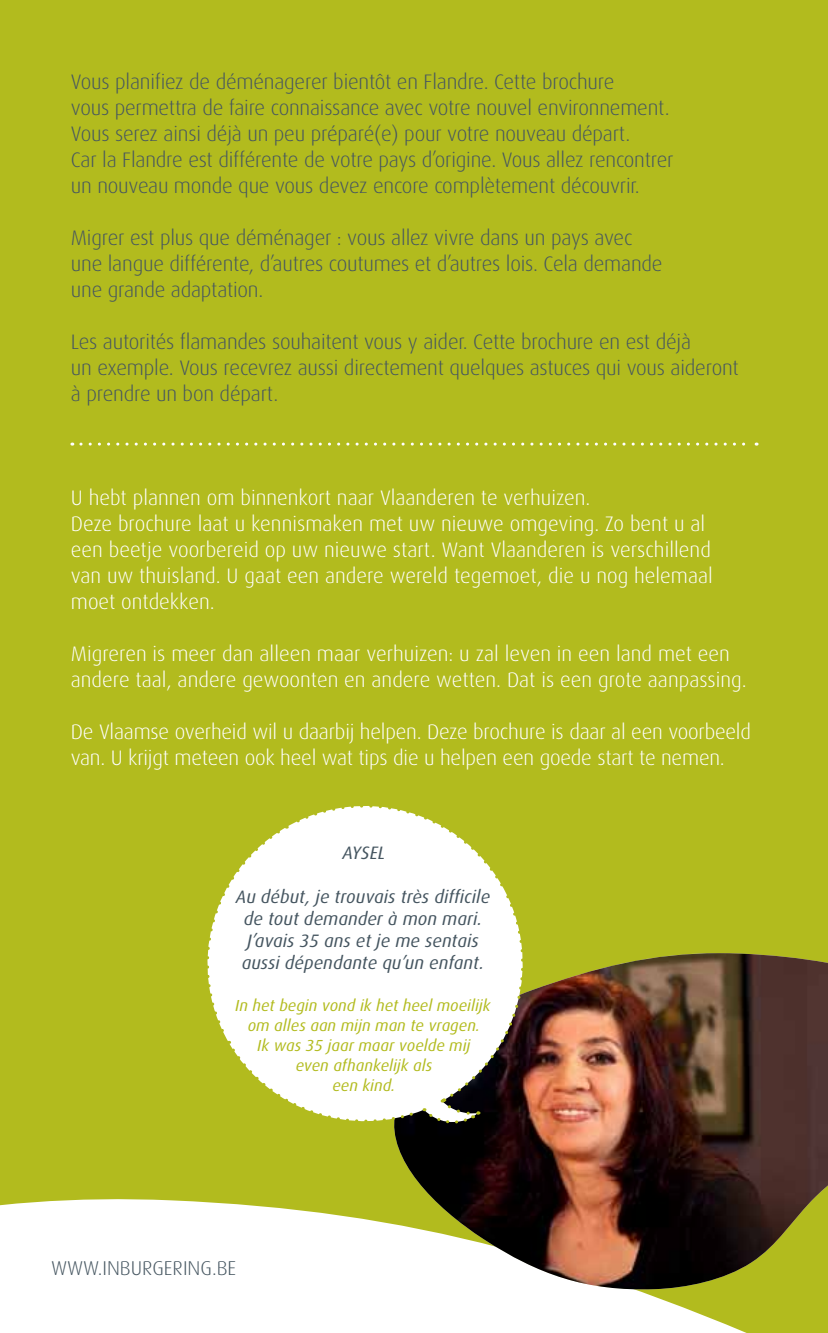
<style>
.page{position:relative;width:828px;height:1333px;background:#fff}
.page>*{position:absolute;margin:0;border:0;box-sizing:border-box;transform-origin:0 0}
.t1{font:300 21px/26px "Dax";letter-spacing:-.01em;color:#455560}
.t2{font:300 21px/26px "Dax";color:#fff}
.t3{font:300 20px "Dax";color:#455560}
.t4{font:italic 18px/22px "Dax";letter-spacing:.005em;color:#455560;text-align:center}
.t5{font:italic 16px/20px "Dax";letter-spacing:.005em;color:#b2bb1e;text-align:center}
</style>
<div class="page">
<div style="left:0;top:0;width:828px;height:1332px;background:#b2bb1e"></div>
<svg style="left:0;top:1199px;width:744px;height:133px;background:#f9faef"></svg>
<img style="left:392px;top:953px;width:436px;height:338px">
<svg style="left:392px;top:953px;width:153px;height:185px"></svg>
<svg style="left:207px;top:806px;width:335px;height:330px"></svg>
<svg style="left:81px;top:442px;width:676px;height:3px"></svg>
<p class="t1" style="left:71px;top:68px;width:604px">Vous planifiez de déménagerer bientôt en Flandre. Cette brochure<br>vous permettra de faire connaissance avec votre nouvel environnement.<br>Vous serez ainsi déjà un peu préparé(e) pour votre nouveau départ.<br>Car la Flandre est différente de votre pays d’origine. Vous allez rencontrer un nouveau monde que vous devez encore complètement découvrir.</p>
<p class="t1" style="left:71px;top:224px;width:593px">Migrer est plus que déménager : vous allez vivre dans un pays avec une langue différente, d’autres coutumes et d’autres lois. Cela demande une grande adaptation.</p>
<p class="t1" style="left:71px;top:328px;width:669px">Les autorités flamandes souhaitent vous y aider. Cette brochure en est déjà<br>un exemple. Vous recevrez aussi directement quelques astuces qui vous aideront à prendre un bon départ.</p>
<p class="t2" style="left:71px;top:484px;width:643px">U hebt plannen om binnenkort naar Vlaanderen te verhuizen.<br>Deze brochure laat u kennismaken met uw nieuwe omgeving. Zo bent u al een beetje voorbereid op uw nieuwe start. Want Vlaanderen is verschillend van uw thuisland. U gaat een andere wereld tegemoet, die u nog helemaal moet ontdekken.</p>
<p class="t2" style="left:71px;top:640px;width:677px">Migreren is meer dan alleen maar verhuizen: u zal leven in een land met een andere taal, andere gewoonten en andere wetten. Dat is een grote aanpassing.</p>
<p class="t2" style="left:71px;top:718px;width:681px">De Vlaamse overheid wil u daarbij helpen. Deze brochure is daar al een voorbeeld van. U krijgt meteen ook heel wat tips die u helpen een goede start te nemen.</p>
<p class="t4" style="left:342px;top:841px;width:44px">AYSEL</p>
<p class="t4" style="left:236px;top:885px;width:256px">Au début, je trouvais très difficile de tout demander à mon mari.<br>J’avais 35 ans et je me sentais aussi dépendante qu’un enfant.</p>
<p class="t5" style="left:235px;top:995px;width:257px">In het begin vond ik het heel moeilijk om alles aan mijn man te vragen.<br>Ik was 35 jaar maar voelde mij<br>even afhankelijk als<br>een kind.</p>
<p class="t3" style="left:51px;top:1256px;width:17px">www</p>
<p class="t3" style="left:98px;top:1256px;width:16px">.inburgering</p>
<p class="t3" style="left:212px;top:1256px;width:15px">.be</p>
</div>
